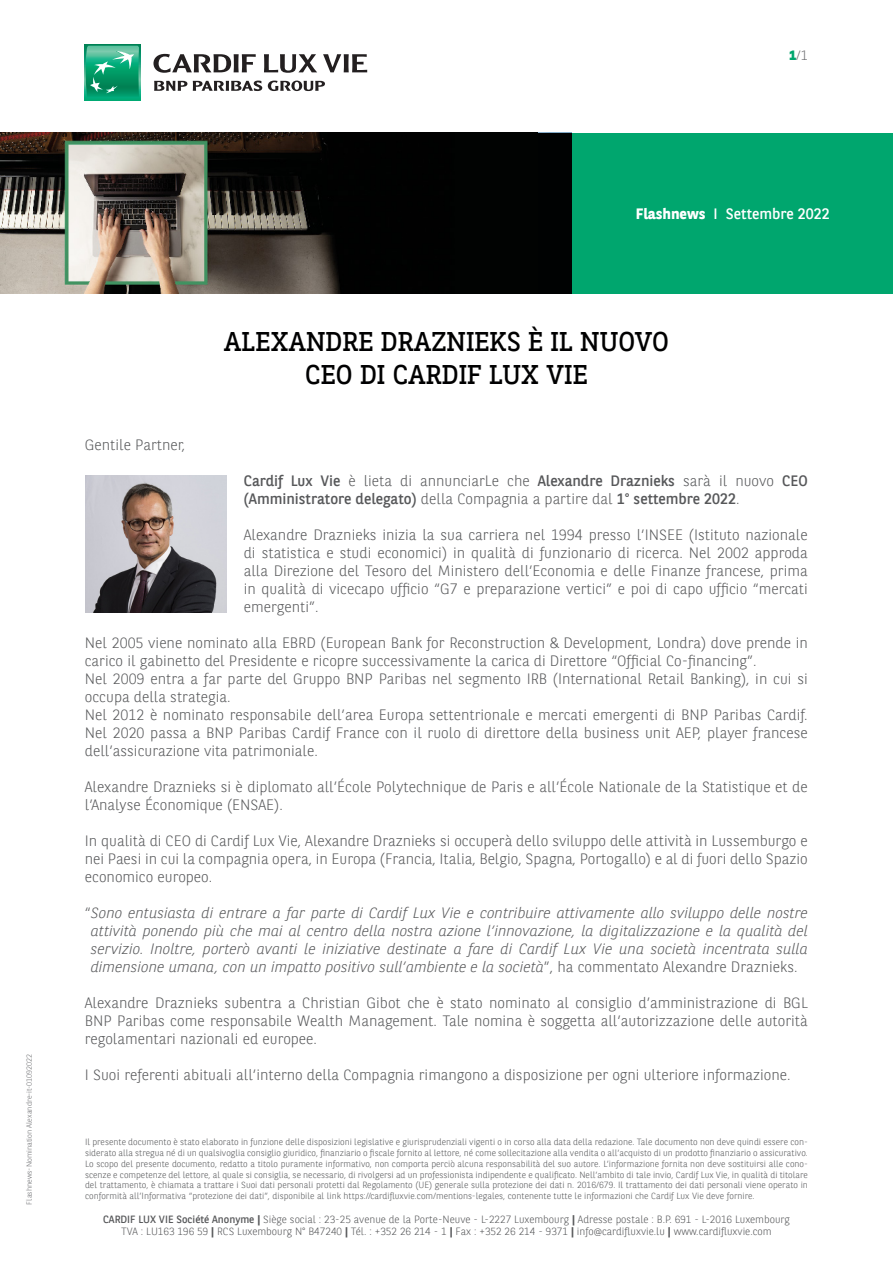
<style>
.page{position:relative;width:893px;height:1263px;background:#fff}
.page>*{position:absolute;margin:0;border:0;box-sizing:border-box;transform-origin:0 0}
.Chapitre{font:27px "BNPP Slab Serif";color:#000001}
.Body{font:300 15px/18px "BNPP Sans";color:#57585a;text-align:justify}
.Body-2{font:italic 300 15px/18px "BNPP Sans";color:#57585a;text-align:center}
.Body-3{font:15px/18px "BNPP Sans";color:#57585a}
.Body-4{font:15px "BNPP Sans";color:#fff}
.t1{font:300 13.5px "BNPP Sans";color:#6c6d70}
.t2{font:300 10.5px/12.6px "BNPP Sans";color:#57585a;text-align:center}
.Note_bas_de_page{font:300 9px/10.8px "BNPP Sans";color:#57585a}
.t3{font:300 7.5px "BNPP Sans";color:#6c6d70}
.s1{font-weight:800;color:#00a66e}
.s2{font-weight:700}
.s3{font-weight:300}
.s4{font-style:normal}
.s5{font-weight:400}
</style>
<div class="page">
<div style="left:85px;top:45px;width:55px;height:55px;background:#00ab79"></div>
<svg style="left:86px;top:46px;width:53px;height:50px"></svg>
<svg style="left:153px;top:54px;width:103px;height:19px"></svg>
<svg style="left:264px;top:54px;width:53px;height:19px"></svg>
<svg style="left:323px;top:54px;width:44px;height:18px"></svg>
<svg style="left:154px;top:81px;width:33px;height:10px"></svg>
<svg style="left:193px;top:81px;width:69px;height:10px"></svg>
<svg style="left:268px;top:81px;width:57px;height:10px"></svg>
<div style="left:572px;top:133px;width:321px;height:160px;background:#00a66e"></div>
<img style="left:0;top:133px;width:538px;height:161px">
<div style="left:538px;top:133px;width:33px;height:161px;background:#000202"></div>
<img style="left:85px;top:476px;width:142px;height:136px">
<p class="t1" style="left:789px;top:46px;width:20px"><span class="s1">1</span>/1</p>
<p class="t3" style="left:24px;top:1204px;width:152px;rotate:-90deg">Flashnews-Nomination Alexandre-it-01092022</p>
<p class="Body-4" style="left:636px;top:203px;width:195px"><span class="s2">Flashnews</span> I Settembre 2022</p>
<p class="Body" style="left:85px;top:435px;width:102px">Gentile Partner,</p>
<p class="Chapitre" style="left:224px;top:323px;width:447px">ALEXANDRE DRAZNIEKS È IL NUOVO</p>
<p class="Chapitre" style="left:305px;top:356px;width:284px">CEO DI CARDIF LUX VIE</p>
<p class="Body-3" style="left:244px;top:471px;width:565px">Cardif Lux Vie <span class="s3">è lieta di annunciarLe che</span> Alexandre Draznieks <span class="s3">sarà il nuovo</span> CEO (Amministratore delegato) <span class="s3">della Compagnia a partire dal</span> 1° settembre 2022<span class="s3">.</span></p>
<p class="Body" style="left:244px;top:525px;width:565px">Alexandre Draznieks inizia la sua carriera nel 1994 presso l’INSEE (Istituto nazionale di statistica e studi economici) in qualità di funzionario di ricerca. Nel 2002 approda alla Direzione del Tesoro del Ministero dell’Economia e delle Finanze francese, prima in qualità di vicecapo ufficio “G7 e preparazione vertici” e poi di capo ufficio “mercati emergenti”.</p>
<p class="Body" style="left:85px;top:633px;width:724px">Nel 2005 viene nominato alla EBRD (European Bank for Reconstruction &amp; Development, Londra) dove prende in carico il gabinetto del Presidente e ricopre successivamente la carica di Direttore “Official Co-financing”.</p>
<p class="Body" style="left:85px;top:669px;width:724px">Nel 2009 entra a far parte del Gruppo BNP Paribas nel segmento IRB (International Retail Banking), in cui si occupa della strategia.</p>
<p class="Body" style="left:85px;top:705px;width:724px">Nel 2012 è nominato responsabile dell’area Europa settentrionale e mercati emergenti di BNP Paribas Cardif.<br>Nel 2020 passa a BNP Paribas Cardif France con il ruolo di direttore della business unit AEP, player francese dell’assicurazione vita patrimoniale.</p>
<p class="Body" style="left:85px;top:777px;width:724px">Alexandre Draznieks si è diplomato all’École Polytechnique de Paris e all’École Nationale de la Statistique et de l’Analyse Économique (ENSAE).</p>
<p class="Body" style="left:85px;top:831px;width:724px">In qualità di CEO di Cardif Lux Vie, Alexandre Draznieks si occuperà dello sviluppo delle attività in Lussemburgo e nei Paesi in cui la compagnia opera, in Europa (Francia, Italia, Belgio, Spagna, Portogallo) e al di fuori dello Spazio economico europeo.</p>
<p class="Body-2" style="left:85px;top:903px;width:724px"><span class="s4">“</span>Sono entusiasta di entrare a far parte di Cardif Lux Vie e contribuire attivamente allo sviluppo delle nostre attività ponendo più che mai al centro della nostra azione l’innovazione, la digitalizzazione e la qualità del servizio. Inoltre, porterò avanti le iniziative destinate a fare di Cardif Lux Vie una società incentrata sulla dimensione umana, con un impatto positivo sull’ambiente e la società<span class="s4">”, ha commentato Alexandre Draznieks.</span></p>
<p class="Body" style="left:85px;top:993px;width:724px">Alexandre Draznieks subentra a Christian Gibot che è stato nominato al consiglio d’amministrazione di BGL BNP Paribas come responsabile Wealth Management. Tale nomina è soggetta all’autorizzazione delle autorità regolamentari nazionali ed europee.</p>
<p class="Body" style="left:85px;top:1065px;width:707px">I Suoi referenti abituali all’interno della Compagnia rimangono a disposizione per ogni ulteriore informazione.</p>
<p class="Note_bas_de_page" style="left:85px;top:1136px;width:724px">Il presente documento è stato elaborato in funzione delle disposizioni legislative e giurisprudenziali vigenti o in corso alla data della redazione. Tale documento non deve quindi essere con&shy;siderato alla stregua né di un qualsivoglia consiglio giuridico, finanziario o fiscale fornito al lettore, né come sollecitazione alla vendita o all’acquisto di un prodotto finanziario o assicurativo.</p>
<p class="Note_bas_de_page" style="left:85px;top:1158px;width:724px;text-align:justify">Lo scopo del presente documento, redatto a titolo puramente informativo, non comporta perciò alcuna responsabilità del suo autore. L’informazione fornita non deve sostituirsi alle cono&shy;scenze e competenze del lettore, al quale si consiglia, se necessario, di rivolgersi ad un professionista indipendente e qualificato. Nell’ambito di tale invio, Cardif Lux Vie, in qualità di titolare del trattamento, è chiamata a trattare i Suoi dati personali protetti dal Regolamento (UE) generale sulla protezione dei dati n. 2016/679. Il trattamento dei dati personali viene operato in conformità all’Informativa “protezione dei dati”, disponibile al link https://cardifluxvie.com/mentions-legales, contenente tutte le informazioni che Cardif Lux Vie deve fornire.</p>
<p class="t2" style="left:103px;top:1212px;width:688px"><span class="s5">CARDIF LUX VIE Société Anonyme</span> <span class="s2">|</span> Siège social : 23-25 avenue de la Porte-Neuve - L-2227 Luxembourg <span class="s2">|</span> Adresse postale : B.P. 691 - L-2016 Luxembourg<br>TVA : LU163 196 59 <span class="s2">|</span> RCS Luxembourg N° B47240 <span class="s2">|</span> Tél. : +352 26 214 - 1 <span class="s2">|</span> Fax : +352 26 214 - 9371 <span class="s2">|</span> info@cardifluxvie.lu <span class="s2">|</span> www.cardifluxvie.com</p>
</div>
